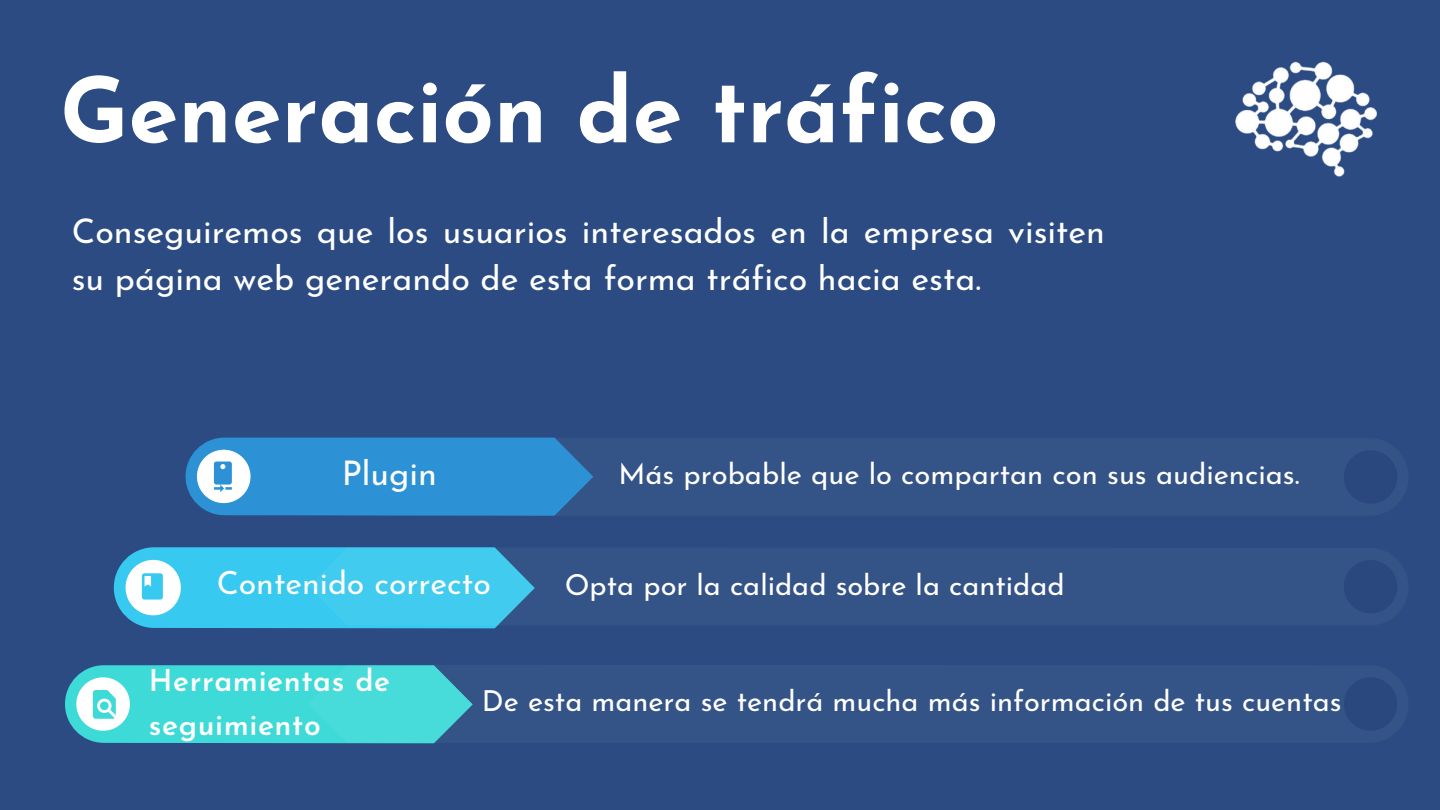
<style>
.page{position:relative;width:1440px;height:810px;background:#2b4b82}
.page>*{position:absolute;margin:0;border:0;box-sizing:border-box;transform-origin:0 0}
.t1{font:700 90px "Josefin Sans";color:#fff}
.t2{font:34px/47.2px "Josefin Sans";color:#fff}
.t3{font:32px "Josefin Sans";color:#fff}
.t4{font:600 30px/44.2px "Josefin Sans";letter-spacing:.02em;color:#fff}
.t5{font:29.1px "Josefin Sans";color:#fff}
.t6{font:29px "Josefin Sans";color:#fff}
</style>
<div class="page">
<svg style="left:65px;top:665px;width:243px;height:78px;background:#4fd7d8"></svg>
<svg style="left:114px;top:547px;width:383px;height:81px;background:#4ec9eb"></svg>
<svg style="left:186px;top:438px;width:407px;height:78px;background:#3893d1"></svg>
<svg style="left:308px;top:665px;width:165px;height:78px;background:#43cbcf"></svg>
<svg style="left:308px;top:547px;width:227px;height:79px;background:#3dbfe5"></svg>
<img style="left:1235px;top:61px;width:142px;height:116px">
<p class="t1" style="left:60px;top:75px;width:940px">Generación de tráfico</p>
<p class="t2" style="left:72px;top:211px;width:1035px">Conseguiremos que los usuarios interesados en la empresa visiten su página web generando de esta forma tráfico hacia esta.</p>
<p class="t2" style="left:342px;top:453px;width:97px">Plugin</p>
<p class="t3" style="left:217px;top:570px;width:276px">Contenido correcto</p>
<p class="t5" style="left:618px;top:462px;width:683px">Más probable que lo compartan con sus audiencias.</p>
<p class="t6" style="left:565px;top:573px;width:501px">Opta por la calidad sobre la cantidad</p>
<p class="t4" style="left:149px;top:661px;width:243px">Herramientas de seguimiento</p>
<p class="t6" style="left:482px;top:689px;width:861px">De esta manera se tendrá mucha más información de tus cuentas</p>
</div>
